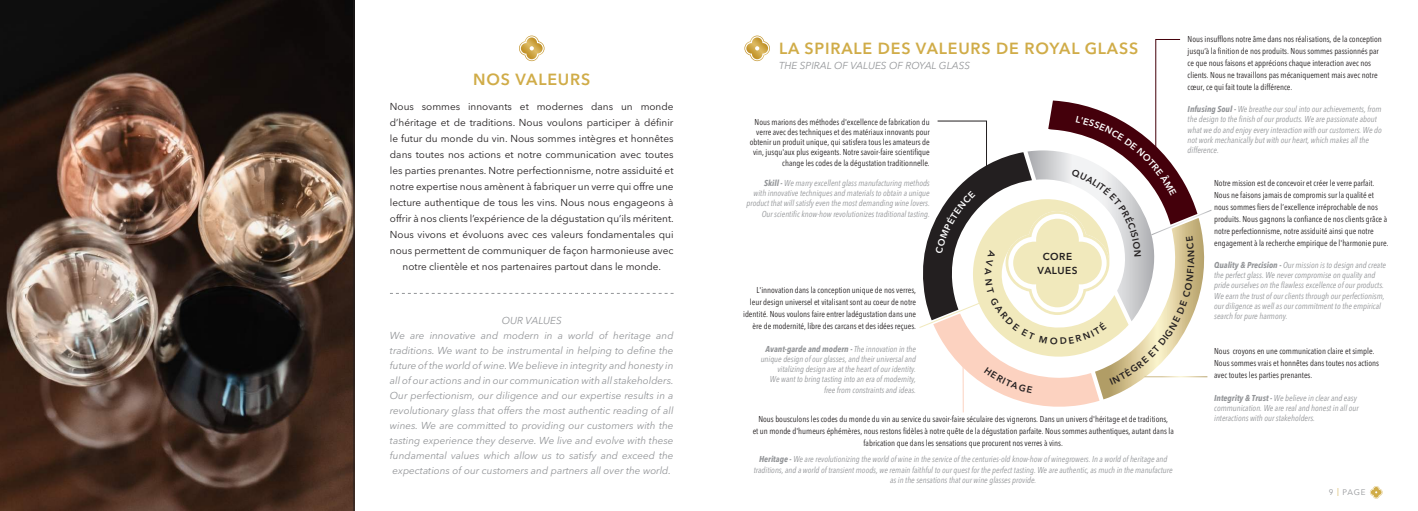
<style>
.page{position:relative;width:1418px;height:511px;background:#fff}
.page>*{position:absolute;margin:0;border:0;box-sizing:border-box;transform-origin:0 0}
.t1{font:600 16px "Avenir Next LT Pro";letter-spacing:.05em;color:#d0ac48}
.t2{font:10px/16px "Avenir Next LT Pro";color:#231f20;text-align:center}
.t3{font:italic 10px/15px "Avenir Next LT Pro";color:#939598;text-align:center}
.t4{font:600 10px/13.4px "Avenir Next LT Pro";letter-spacing:.05em;color:#231f20;text-align:center}
.t5{font:condensed 8.5px/12px "Avenir Next LT Pro";color:#231f20}
.t6{font:italic condensed 8.5px/10.2px "Avenir Next LT Pro";color:#939598}
.t7{font:8px "Avenir Next LT Pro";color:#939598}
.s1{font-weight:700}
.s2{color:#d0ac48}
</style>
<div class="page">
<svg style="left:1369px;top:486px;width:13px;height:12px"></svg>
<img style="left:0;top:0;width:354px;height:510px">
<svg style="left:744px;top:36px;width:26px;height:25px"></svg>
<svg style="left:519px;top:36px;width:25px;height:25px"></svg>
<svg style="left:390px;top:293px;width:283px;height:1px"></svg>
<svg style="left:919px;top:39px;width:293px;height:374px"></svg>
<h1 class="t1" style="left:473px;top:69px;width:118px">NOS VALEURS</h1>
<p class="t2" style="left:390px;top:98px;width:285px">Nous sommes innovants et modernes dans un monde d’héritage et de traditions. Nous voulons participer à définir le futur du monde du vin. Nous sommes intègres et honnêtes dans toutes nos actions et notre communication avec toutes les parties prenantes. Notre perfectionnisme, notre assiduité et notre expertise nous amènent à fabriquer un verre qui offre une lecture authentique de tous les vins. Nous nous engageons à offrir à nos clients l’expérience de la dégustation qu’ils méritent.<br>Nous vivons et évoluons avec ces valeurs fondamentales qui nous permettent de communiquer de façon harmonieuse avec notre clientèle et nos partenaires partout dans le monde.</p>
<p class="t3" style="left:390px;top:312px;width:285px">OUR VALUES<br>We are innovative and modern in a world of heritage and traditions. We want to be instrumental in helping to define the future of the world of wine. We believe in integrity and honesty in all of our actions and in our communication with all stakeholders.<br>Our perfectionism, our diligence and our expertise results in a revolutionary glass that offers the most authentic reading of all wines. We are committed to providing our customers with the tasting experience they deserve. We live and evolve with these fundamental values which allow us to satisfy and exceed the expectations of our customers and partners all over the world.</p>
<p class="t5" style="left:1187px;top:33px;width:196px">Nous insufflons notre âme dans nos réalisations, de la conception jusqu’à la finition de nos produits. Nous sommes passionnés par ce que nous faisons et apprécions chaque interaction avec nos clients. Nous ne travaillons pas mécaniquement mais avec notre cœur, ce qui fait toute la différence.</p>
<p class="t6" style="left:1187px;top:104px;width:196px"><span class="s1">Infusing Soul -</span> We breathe our soul into our achievements, from the design to the finish of our products. We are passionate about what we do and enjoy every interaction with our customers. We do not work mechanically but with our heart, which makes all the difference.</p>
<h1 class="t1" style="left:779px;top:38px;width:360px">LA SPIRALE DES VALEURS DE ROYAL GLASS</h1>
<p class="t3" style="left:779px;top:58px;width:192px">THE SPIRAL OF VALUES OF ROYAL GLASS</p>
<p class="t5" style="left:749px;top:116px;width:181px;line-height:10.2px;text-align:right">Nous marions des méthodes d'excellence de fabrication du verre avec des techniques et des matériaux innovants pour obtenir un produit unique, qui satisfera tous les amateurs de vin, jusqu'aux plus exigeants. Notre savoir-faire scientifique change les codes de la dégustation traditionnelle.</p>
<p class="t6" style="left:746px;top:178px;width:185px;text-align:right"><span class="s1">Skill -</span> We marry excellent glass manufacturing methods<br>with innovative techniques and materials to obtain a unique product that will satisfy even the most demanding wine lovers.<br>Our scientific know-how revolutionizes traditional tasting.</p>
<p class="t5" style="left:1214px;top:176px;width:176px">Notre mission est de concevoir et créer le verre parfait.<br>Nous ne faisons jamais de compromis sur la qualité et nous sommes fiers de l’excellence irréprochable de nos produits. Nous gagnons la confiance de nos clients grâce à notre perfectionnisme, notre assiduité ainsi que notre engagement à la recherche empirique de l'harmonie pure.</p>
<p class="t6" style="left:1214px;top:259px;width:173px"><span class="s1">Quality &amp; Precision -</span> Our mission is to design and create the perfect glass. We never compromise on quality and pride ourselves on the flawless excellence of our products.<br>We earn the trust of our clients through our perfectionism, our diligence as well as our commitment to the empirical search for pure harmony.</p>
<p class="t4" style="left:1037px;top:250px;width:42px">CORE<br>VALUES</p>
<p class="t5" style="left:743px;top:284px;width:174px;text-align:right">L'innovation dans la conception unique de nos verres, leur design universel et vitalisant sont au coeur de notre identité. Nous voulons faire entrer ladégustation dans une ère de modernité, libre des carcans et des idées reçues.</p>
<p class="t6" style="left:760px;top:343px;width:157px;text-align:right"><span class="s1">Avant-garde and modern -</span> The innovation in the unique design of our glasses, and their universal and vitalizing design are at the heart of our identity.<br>We want to bring tasting into an era of modernity, free from constraints and ideas.</p>
<p class="t5" style="left:1214px;top:345px;width:166px">Nous croyons en une communication claire et simple.<br>Nous sommes vrais et honnêtes dans toutes nos actions avec toutes les parties prenantes.</p>
<p class="t6" style="left:1214px;top:392px;width:146px"><span class="s1">Integrity &amp; Trust -</span> We believe in clear and easy communication. We are real and honest in all our</p>
<p class="t5" style="left:758px;top:412px;width:411px">Nous bousculons les codes du monde du vin au service du savoir-faire séculaire des vignerons. Dans un univers d'héritage et de traditions,</p>
<p class="t6" style="left:1214px;top:412px;width:102px">interactions with our stakeholders.</p>
<p class="t5" style="left:752px;top:424px;width:422px;text-align:center">et un monde d'humeurs éphémères, nous restons fidèles à notre quête de la dégustation parfaite. Nous sommes authentiques, autant dans la fabrication que dans les sensations que procurent nos verres à vins.</p>
<p class="t6" style="left:754px;top:454px;width:420px;text-align:center"><span class="s1">Heritage -</span> We are revolutionizing the world of wine in the service of the centuries-old know-how of winegrowers. In a world of heritage and traditions, and a world of transient moods, we remain faithful to our quest for the perfect tasting. We are authentic, as much in the manufacture as in the sensations that our wine glasses provide.</p>
<p class="t7" style="left:1328px;top:487px;width:38px">9 <span class="s2">|</span> PAGE</p>
</div>
